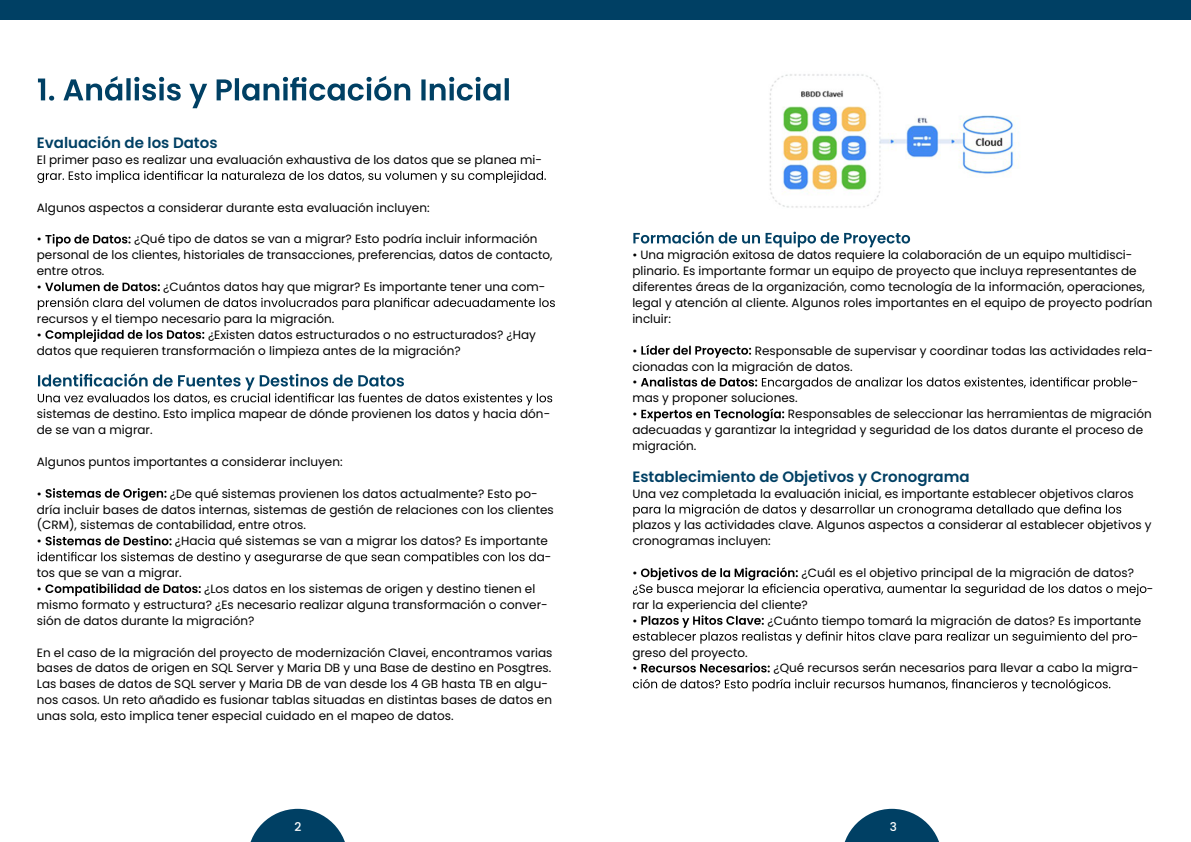
<style>
.page{position:relative;width:1191px;height:842px;background:#fff}
.page>*{position:absolute;margin:0;border:0;box-sizing:border-box;transform-origin:0 0}
.t1{font:600 15px "Poppins";color:#004064}
.t2{font:12px/15.9px "Poppins";color:#000}
.t3{font:500 12px "Poppins";color:#fff}
</style>
<div class="page">
<svg style="left:844px;top:809px;width:95px;height:33px"></svg>
<svg style="left:250px;top:809px;width:95px;height:33px"></svg>
<div style="left:595px;top:0;width:596px;height:19px;background:#004064"></div>
<div style="left:0;top:0;width:595px;height:19px;background:#004064"></div>
<svg style="left:38px;top:76px;width:471px;height:32px"></svg>
<svg style="left:37px;top:171px;width:509px;height:12px"></svg>
<svg style="left:45px;top:234px;width:85px;height:13px"></svg>
<svg style="left:45px;top:282px;width:115px;height:9px"></svg>
<svg style="left:38px;top:297px;width:517px;height:13px"></svg>
<svg style="left:45px;top:329px;width:159px;height:13px"></svg>
<svg style="left:38px;top:373px;width:514px;height:32px"></svg>
<svg style="left:46px;top:488px;width:120px;height:13px"></svg>
<svg style="left:46px;top:536px;width:125px;height:9px"></svg>
<svg style="left:38px;top:552px;width:506px;height:12px"></svg>
<svg style="left:45px;top:583px;width:156px;height:13px"></svg>
<img style="left:769px;top:74px;width:248px;height:134px">
<svg style="left:633px;top:231px;width:277px;height:16px"></svg>
<svg style="left:641px;top:345px;width:110px;height:13px"></svg>
<svg style="left:641px;top:377px;width:490px;height:13px"></svg>
<svg style="left:641px;top:408px;width:143px;height:13px"></svg>
<svg style="left:633px;top:504px;width:488px;height:13px"></svg>
<svg style="left:633px;top:567px;width:513px;height:29px"></svg>
<svg style="left:633px;top:615px;width:498px;height:29px"></svg>
<svg style="left:641px;top:663px;width:128px;height:9px"></svg>
<svg style="left:633px;top:679px;width:477px;height:12px"></svg>
<p class="t1" style="left:37px;top:134px;width:182px">Evaluación de los Datos</p>
<p class="t2" style="left:37px;top:152px;width:507px">El primer paso es realizar una evaluación exhaustiva de los datos que se planea mi-</p>
<p class="t2" style="left:37px;top:200px;width:394px">Algunos aspectos a considerar durante esta evaluación incluyen:</p>
<p class="t2" style="left:37px;top:231px;width:6px">•</p>
<p class="t2" style="left:37px;top:231px;width:517px;text-indent:97px">¿Qué tipo de datos se van a migrar? Esto podría incluir información personal de los clientes, historiales de transacciones, preferencias, datos de contacto, entre otros.<br>•</p>
<p class="t2" style="left:163px;top:279px;width:383px">¿Cuántos datos hay que migrar? Es importante tener una com-</p>
<p class="t2" style="left:37px;top:311px;width:299px">recursos y el tiempo necesario para la migración. •</p>
<p class="t2" style="left:37px;top:327px;width:500px;text-indent:171px">¿Existen datos estructurados o no estructurados? ¿Hay datos que requieren transformación o limpieza antes de la migración?</p>
<p class="t2" style="left:37px;top:406px;width:515px">sistemas de destino. Esto implica mapear de dónde provienen los datos y hacia dón&shy;de se van a migrar.</p>
<p class="t2" style="left:37px;top:454px;width:307px">Algunos puntos importantes a considerar incluyen:</p>
<p class="t2" style="left:37px;top:485px;width:6px">•</p>
<p class="t2" style="left:37px;top:485px;width:518px;text-indent:133px">¿De qué sistemas provienen los datos actualmente? Esto po&shy;dría incluir bases de datos internas, sistemas de gestión de relaciones con los clientes (CRM), sistemas de contabilidad, entre otros.<br>•</p>
<p class="t2" style="left:175px;top:533px;width:374px">¿Hacia qué sistemas se van a migrar los datos? Es importante</p>
<p class="t2" style="left:545px;top:549px;width:8px">-</p>
<p class="t2" style="left:37px;top:565px;width:146px">tos que se van a migrar.</p>
<p class="t2" style="left:37px;top:581px;width:6px">•</p>
<p class="t2" style="left:37px;top:581px;width:512px;text-indent:167px">¿Los datos en los sistemas de origen y destino tienen el mismo formato y estructura? ¿Es necesario realizar alguna transformación o conver&shy;sión de datos durante la migración?</p>
<p class="t2" style="left:37px;top:644px;width:517px">En el caso de la migración del proyecto de modernización Clavei, encontramos varias bases de datos de origen en SQL Server y Maria DB y una Base de destino en Posgtres.<br>Las bases de datos de SQL server y Maria DB de van desde los 4 GB hasta TB en algu&shy;nos casos. Un reto añadido es fusionar tablas situadas en distintas bases de datos en unas sola, esto implica tener especial cuidado en el mapeo de datos.</p>
<p class="t2" style="left:632px;top:247px;width:521px">• Una migración exitosa de datos requiere la colaboración de un equipo multidisci&shy;plinario. Es importante formar un equipo de proyecto que incluya representantes de diferentes áreas de la organización, como tecnología de la información, operaciones, legal y atención al cliente. Algunos roles importantes en el equipo de proyecto podrían incluir:</p>
<p class="t2" style="left:632px;top:342px;width:6px">•</p>
<p class="t2" style="left:632px;top:342px;width:522px;text-indent:122px">Responsable de supervisar y coordinar todas las actividades rela&shy;cionadas con la migración de datos.<br>•</p>
<p class="t2" style="left:1131px;top:374px;width:8px">-</p>
<p class="t2" style="left:632px;top:390px;width:167px">mas y proponer soluciones. •</p>
<p class="t2" style="left:632px;top:406px;width:521px;text-indent:156px">Responsables de seleccionar las herramientas de migración adecuadas y garantizar la integridad y seguridad de los datos durante el proceso de migración.</p>
<p class="t1" style="left:632px;top:468px;width:339px">Establecimiento de Objetivos y Cronograma</p>
<p class="t2" style="left:632px;top:485px;width:503px">Una vez completada la evaluación inicial, es importante establecer objetivos claros</p>
<p class="t2" style="left:632px;top:517px;width:521px">plazos y las actividades clave. Algunos aspectos a considerar al establecer objetivos y cronogramas incluyen:</p>
<p class="t2" style="left:632px;top:565px;width:6px">•</p>
<p class="t2" style="left:801px;top:565px;width:334px">¿Cuál es el objetivo principal de la migración de datos?</p>
<p class="t2" style="left:1147px;top:581px;width:8px">-</p>
<p class="t2" style="left:632px;top:597px;width:177px">rar la experiencia del cliente? •</p>
<p class="t2" style="left:767px;top:613px;width:375px;text-align:right">¿Cuánto tiempo tomará la migración de datos? Es importante -</p>
<p class="t2" style="left:632px;top:644px;width:117px">greso del proyecto. •</p>
<p class="t2" style="left:773px;top:660px;width:367px">¿Qué recursos serán necesarios para llevar a cabo la migra-</p>
<p class="t3" style="left:295px;top:820px;width:8px">2</p>
<p class="t3" style="left:889px;top:820px;width:9px">3</p>
</div>
